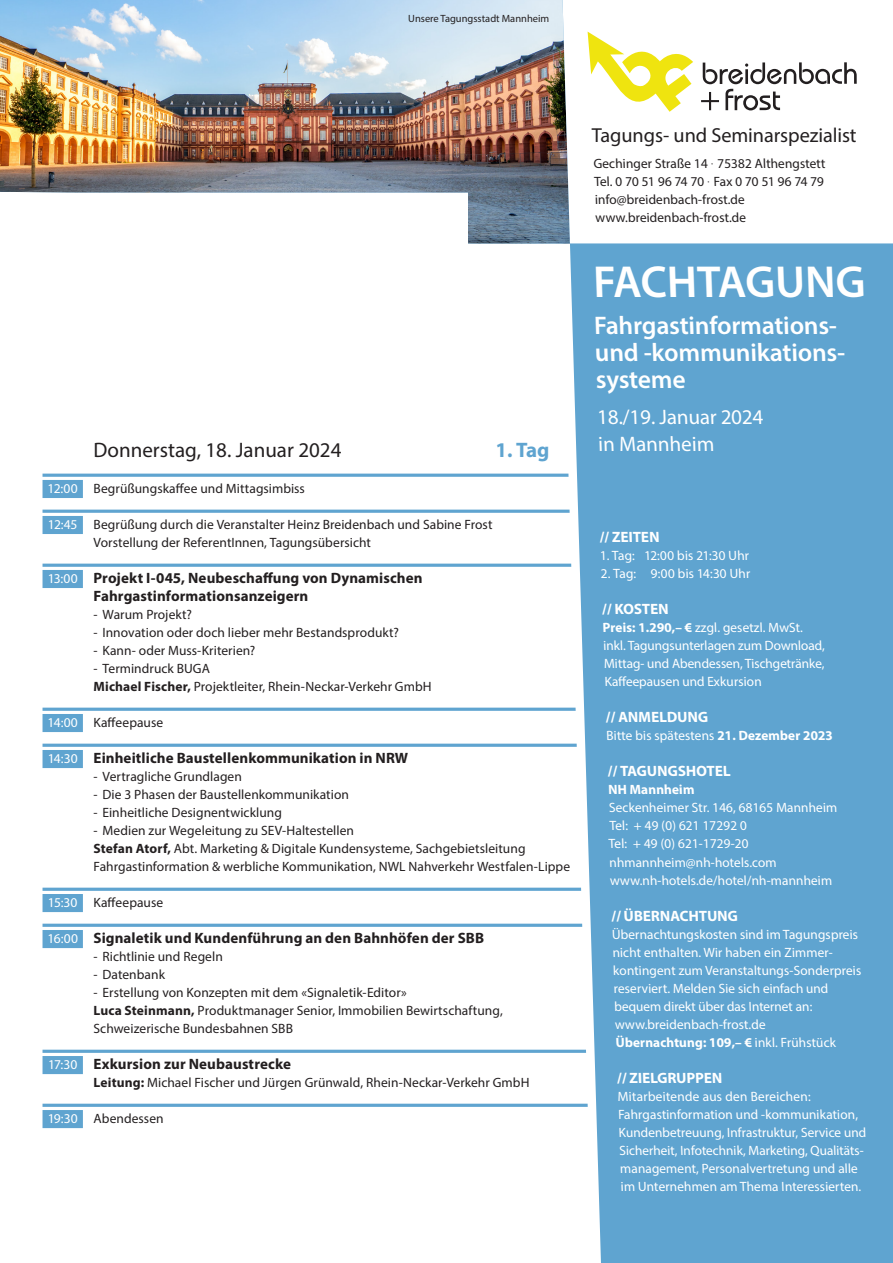
<style>
.page{position:relative;width:893px;height:1263px;background:#fff}
.page>*{position:absolute;margin:0;border:0;box-sizing:border-box;transform-origin:0 0}
.t1{font:600 45px "Myriad Pro";color:#fff}
.t2{font:600 25.5px/27px "Myriad Pro";letter-spacing:-.015em;color:#fff}
.t3{font:21px/27px "Myriad Pro";color:#fff}
.t4{font:21px "Myriad Pro";color:#231f20}
.t5{font:700 21px "Myriad Pro";color:#5fa4d0}
.t6{font:20.25px "Myriad Pro";letter-spacing:-.005em;color:#231f20}
.t7{font:700 15px/18px "Myriad Pro";letter-spacing:.005em;color:#231f20}
.t8{font:700 15px "Myriad Pro";color:#fff}
.t9{font:13.5px/18px "Myriad Pro";letter-spacing:.005em;color:#231f20}
.t10{font:13.5px/18px "Myriad Pro";letter-spacing:-.01em;color:#fff}
.t11{font:700 13.5px "Myriad Pro";color:#fff}
.t12{font:10.5px "Myriad Pro";color:#231f20}
.s1{font-weight:700}
.s2{font-weight:400}
</style>
<div class="page">
<hr style="left:43px;top:474px;width:549px;height:3px;background:#5fa4d0">
<hr style="left:43px;top:510px;width:549px;height:3px;background:#5fa4d0">
<hr style="left:43px;top:564px;width:549px;height:3px;background:#5fa4d0">
<hr style="left:43px;top:708px;width:549px;height:3px;background:#5fa4d0">
<hr style="left:43px;top:744px;width:549px;height:3px;background:#5fa4d0">
<hr style="left:43px;top:888px;width:549px;height:3px;background:#5fa4d0">
<hr style="left:43px;top:924px;width:549px;height:3px;background:#5fa4d0">
<hr style="left:43px;top:1050px;width:549px;height:3px;background:#5fa4d0">
<hr style="left:43px;top:1104px;width:549px;height:3px;background:#5fa4d0">
<img style="left:0;top:0;width:562px;height:243px">
<svg style="left:562px;top:243px;width:331px;height:1020px;background:#6aaad3"></svg>
<svg style="left:562px;top:0;width:8px;height:243px"></svg>
<svg style="left:587px;top:31px;width:270px;height:81px"></svg>
<div style="left:43px;top:480px;width:40px;height:18px;background:#5fa4d0"></div>
<div style="left:43px;top:516px;width:40px;height:18px;background:#5fa4d0"></div>
<div style="left:43px;top:570px;width:40px;height:18px;background:#5fa4d0"></div>
<div style="left:43px;top:714px;width:40px;height:18px;background:#5fa4d0"></div>
<div style="left:43px;top:750px;width:40px;height:18px;background:#5fa4d0"></div>
<div style="left:43px;top:894px;width:40px;height:18px;background:#5fa4d0"></div>
<div style="left:43px;top:930px;width:40px;height:18px;background:#5fa4d0"></div>
<div style="left:43px;top:1056px;width:40px;height:18px;background:#5fa4d0"></div>
<div style="left:43px;top:1110px;width:40px;height:18px;background:#5fa4d0"></div>
<p class="t12" style="left:408px;top:12px;width:143px">Unsere Tagungsstadt Mannheim</p>
<p class="t10" style="left:48px;top:480px;width:32px">12:00</p>
<p class="t10" style="left:48px;top:516px;width:31px">12:45</p>
<p class="t10" style="left:48px;top:570px;width:32px">13:00</p>
<p class="t10" style="left:48px;top:714px;width:32px">14:00</p>
<p class="t10" style="left:48px;top:750px;width:31px">14:30</p>
<p class="t10" style="left:48px;top:894px;width:31px">15:30</p>
<p class="t10" style="left:47px;top:930px;width:32px">16:00</p>
<p class="t10" style="left:48px;top:1056px;width:31px">17:30</p>
<p class="t10" style="left:48px;top:1110px;width:32px">19:30</p>
<p class="t4" style="left:94px;top:437px;width:249px">Donnerstag, 18. Januar 2024</p>
<p class="t5" style="left:495px;top:436px;width:56px">1. Tag</p>
<p class="t9" style="left:94px;top:480px;width:213px">Begrüßungskaffee und Mittagsimbiss</p>
<p class="t9" style="left:94px;top:516px;width:401px">Begrüßung durch die Veranstalter Heinz Breidenbach und Sabine Frost</p>
<p class="t9" style="left:94px;top:534px;width:279px">Vorstellung der ReferentInnen, Tagungsübersicht</p>
<p class="t7" style="left:94px;top:569px;width:331px">Projekt I-045, Neubeschaffung von Dynamischen<br>Fahrgastinformationsanzeigern</p>
<p class="t9" style="left:94px;top:606px;width:100px">- Warum Projekt?</p>
<p class="t9" style="left:94px;top:624px;width:307px">- Innovation oder doch lieber mehr Bestandsprodukt?</p>
<p class="t9" style="left:94px;top:642px;width:163px">- Kann- oder Muss-Kriterien?</p>
<p class="t9" style="left:94px;top:660px;width:118px">- Termindruck BUGA</p>
<p class="t9" style="left:94px;top:678px;width:340px"><span class="s1">Michael Fischer,</span> Projektleiter, Rhein-Neckar-Verkehr GmbH</p>
<p class="t9" style="left:94px;top:714px;width:71px">Kaffeepause</p>
<p class="t7" style="left:94px;top:749px;width:316px">Einheitliche Baustellenkommunikation in NRW</p>
<p class="t9" style="left:94px;top:768px;width:150px">- Vertragliche Grundlagen</p>
<p class="t9" style="left:94px;top:786px;width:257px">- Die 3 Phasen der Baustellenkommunikation</p>
<p class="t9" style="left:94px;top:804px;width:190px">- Einheitliche Designentwicklung</p>
<p class="t9" style="left:94px;top:822px;width:262px">- Medien zur Wegeleitung zu SEV-Haltestellen</p>
<p class="t9" style="left:94px;top:840px;width:478px"><span class="s1">Stefan Atorf,</span> Abt. Marketing &amp; Digitale Kundensysteme, Sachgebietsleitung<br>Fahrgastinformation &amp; werbliche Kommunikation, NWL Nahverkehr Westfalen-Lippe</p>
<p class="t9" style="left:94px;top:894px;width:71px">Kaffeepause</p>
<p class="t7" style="left:94px;top:929px;width:392px">Signaletik und Kundenführung an den Bahnhöfen der SBB</p>
<p class="t9" style="left:94px;top:948px;width:131px">- Richtlinie und Regeln</p>
<p class="t9" style="left:94px;top:966px;width:73px">- Datenbank</p>
<p class="t9" style="left:94px;top:984px;width:315px">- Erstellung von Konzepten mit dem «Signaletik-Editor»</p>
<p class="t9" style="left:94px;top:1002px;width:411px"><span class="s1">Luca Steinmann,</span> Produktmanager Senior, Immobilien Bewirtschaftung,</p>
<p class="t9" style="left:94px;top:1020px;width:201px">Schweizerische Bundesbahnen SBB</p>
<p class="t7" style="left:94px;top:1055px;width:199px">Exkursion zur Neubaustrecke</p>
<p class="t9" style="left:94px;top:1074px;width:437px"><span class="s1">Leitung:</span> Michael Fischer und Jürgen Grünwald, Rhein-Neckar-Verkehr GmbH</p>
<p class="t9" style="left:94px;top:1110px;width:72px">Abendessen</p>
<p class="t6" style="left:592px;top:123px;width:266px">Tagungs- und Seminarspezialist</p>
<p class="t9" style="left:594px;top:154px;width:234px">Gechinger Straße 14 . 75382 Althengstett</p>
<p class="t9" style="left:594px;top:172px;width:232px">Tel. 0 70 51 96 74 70 . Fax 0 70 51 96 74 79</p>
<p class="t9" style="left:595px;top:190px;width:152px">info@breidenbach-frost.de</p>
<p class="t9" style="left:596px;top:208px;width:153px">www.breidenbach-frost.de</p>
<p class="t1" style="left:594px;top:253px;width:276px">FACHTAGUNG</p>
<p class="t2" style="left:594px;top:311px;width:254px">Fahrgastinformations&shy;und -kommunikations-</p>
<p class="t2" style="left:596px;top:365px;width:92px">systeme</p>
<p class="t3" style="left:597px;top:403px;width:168px">18./19. Januar 2024 in Mannheim</p>
<p class="t8" style="left:600px;top:527px;width:62px">// ZEITEN</p>
<p class="t10" style="left:600px;top:546px;width:151px">1. Tag: 12:00 bis 21:30 Uhr</p>
<p class="t10" style="left:601px;top:564px;width:152px">2. Tag: 9:00 bis 14:30 Uhr</p>
<p class="t8" style="left:602px;top:599px;width:69px">// KOSTEN</p>
<p class="t10" style="left:603px;top:618px;width:202px"><span class="s1">Preis: 1.290,– €</span> zzgl. gesetzl. MwSt.</p>
<p class="t10" style="left:603px;top:636px;width:224px;text-align:justify">inkl. Tagungsunterlagen zum Download, Mittag- und Abendessen, Tischgetränke, Kaffeepausen und Exkursion</p>
<p class="t8" style="left:606px;top:707px;width:104px">// ANMELDUNG</p>
<p class="t10" style="left:607px;top:726px;width:228px">Bitte bis spätestens <span class="s1">21. Dezember 2023</span></p>
<p class="t8" style="left:608px;top:761px;width:125px">// TAGUNGSHOTEL</p>
<p class="t11" style="left:608px;top:781px;width:88px">NH Mannheim</p>
<p class="t10" style="left:609px;top:799px;width:230px">Seckenheimer Str. 146, 68165 Mannheim</p>
<p class="t10" style="left:610px;top:817px;width:139px">Tel: + 49 (0) 621 17292 0</p>
<p class="t10" style="left:609px;top:835px;width:142px">Tel: + 49 (0) 621-1729-20</p>
<p class="t10" style="left:609px;top:853px;width:169px">nhmannheim@nh-hotels.com</p>
<p class="t10" style="left:610px;top:871px;width:224px">www.nh-hotels.de/hotel/nh-mannheim</p>
<p class="t8" style="left:611px;top:906px;width:129px">// ÜBERNACHTUNG</p>
<p class="t10" style="left:612px;top:925px;width:248px">Übernachtungskosten sind im Tagungspreis</p>
<p class="t10" style="left:613px;top:943px;width:251px">nicht enthalten. Wir haben ein Zimmer&shy;kontingent zum Veranstaltungs-Sonderpreis</p>
<p class="t10" style="left:614px;top:979px;width:217px">reserviert. Melden Sie sich einfach und bequem direkt über das Internet an:</p>
<p class="t10" style="left:615px;top:1015px;width:153px">www.breidenbach-frost.de</p>
<p class="t11" style="left:616px;top:1033px;width:222px">Übernachtung: 109,– € <span class="s2">inkl. Frühstück</span></p>
<p class="t8" style="left:617px;top:1068px;width:108px">// ZIELGRUPPEN</p>
<p class="t10" style="left:618px;top:1087px;width:195px">Mitarbeitende aus den Bereichen:</p>
<p class="t10" style="left:618px;top:1105px;width:250px">Fahrgastinformation und -kommunikation,<br>Kundenbetreuung, Infrastruktur, Service und</p>
<p class="t10" style="left:620px;top:1141px;width:246px">Sicherheit, Infotechnik, Marketing, Qualitäts-</p>
<p class="t10" style="left:620px;top:1159px;width:243px">management, Personalvertretung und alle im Unternehmen am Thema Interessierten.</p>
</div>
